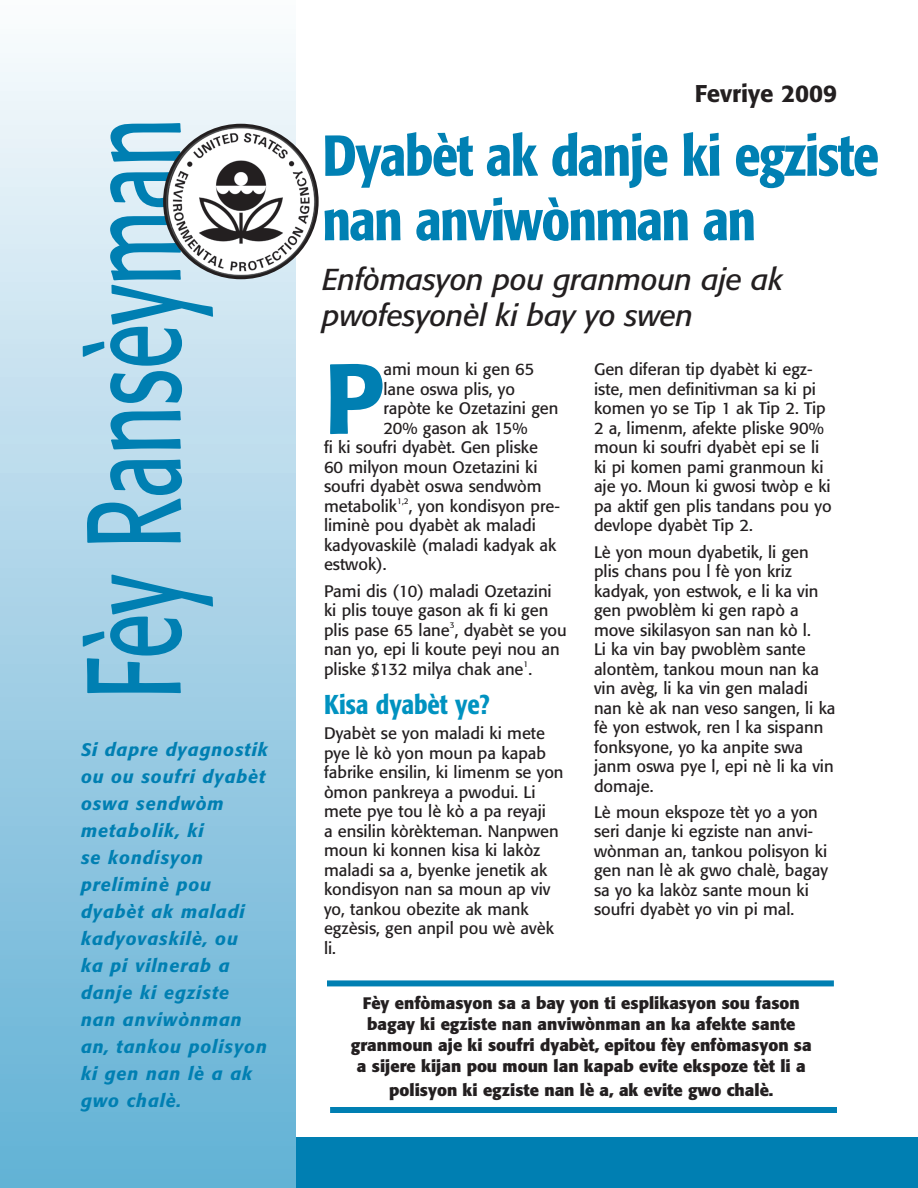
<style>
.page{position:relative;width:918px;height:1188px;background:#fff}
.page>*{position:absolute;margin:0;border:0;box-sizing:border-box;transform-origin:0 0}
.t1{font:132px "Formata";letter-spacing:-.005em;color:#007fb2;scale:.64 1}
.t2{font:500 98.4px "Formata";color:#007fb2}
.t3{font:500 condensed 57px/64.5px "Formata";letter-spacing:-.025em;color:#0080b3}
.t4{font:italic 30px/36px "Formata";letter-spacing:-.01em;color:#231f20}
.t5{font:500 condensed 27px "Formata";color:#0092c0}
.t6{font:500 24px "Formata";color:#231f20}
.t7{font:italic 500 18px/27px "Formata";letter-spacing:.05em;color:#007fb2}
.t8{font:16.5px/19.5px "Formata";color:#231f20}
.t9{font:700 16.5px/21px "Formata";color:#231f20;text-align:center}
.t10{font:8.25px "Formata";color:#231f20}
</style>
<div class="page">
<div style="left:230px;top:1138px;width:688px;height:50px;background:#007fb2"></div>
<div style="left:0;top:0;width:295px;height:1188px;background:linear-gradient(to bottom,#f8fafc,#61b0d5)"></div>
<div style="left:327px;top:980px;width:507px;height:6px;background:#007fb2"></div>
<div style="left:330px;top:1107px;width:507px;height:6px;background:#007fb2"></div>
<img style="left:165px;top:125px;width:152px;height:153px;border-radius:76px">
<div style="left:163px;top:124px;width:156px;height:155px;border:3px solid #231f20;border-radius:50%"></div>
<h1 class="t1" style="left:54px;top:699px;width:910px;rotate:-90deg">Fèy Ransèyman</h1>
<p class="t7" style="left:81px;top:736px;width:189px">Si dapre dyagnostik ou ou soufri dyabèt oswa sendwòm metabolik, ki<br>se kondisyon preliminè pou dyabèt ak maladi kadyovaskilè, ou<br>ka pi vilnerab a danje ki egziste nan anviwònman an, tankou polisyon ki gen nan lè a ak gwo chalè.</p>
<h3 class="t6" style="left:695px;top:78px;width:144px">Fevriye 2009</h3>
<h3 class="t3" style="left:322px;top:123px;width:558px">Dyabèt ak danje ki egziste nan anviwònman an</h3>
<h3 class="t4" style="left:322px;top:261px;width:462px">Enfòmasyon pou granmoun aje ak pwofesyonèl ki bay yo swen</h3>
<h2 class="t2" style="left:324px;top:339px;width:61px">P</h2>
<p class="t8" style="left:383px;top:360px;width:153px">ami moun ki gen 65</p>
<p class="t8" style="left:383px;top:379px;width:133px">lane oswa plis, yo</p>
<p class="t8" style="left:383px;top:399px;width:177px">rapòte ke Ozetazini gen</p>
<p class="t8" style="left:383px;top:418px;width:146px">20% gason ak 15%</p>
<p class="t8" style="left:324px;top:438px;width:216px">fi ki soufri dyabèt. Gen pliske</p>
<p class="t8" style="left:324px;top:457px;width:215px">60 milyon moun Ozetazini ki</p>
<p class="t8" style="left:324px;top:477px;width:219px">soufri dyabèt oswa sendwòm</p>
<p class="t8" style="left:324px;top:496px;width:75px">metabolik</p>
<p class="t10" style="left:397px;top:496px;width:13px">1,2</p>
<p class="t8" style="left:324px;top:496px;width:237px;text-indent:85px">, yon kondisyon pre&shy;liminè pou dyabèt ak maladi kadyovaskilè (maladi kadyak ak estwok).</p>
<p class="t8" style="left:324px;top:581px;width:244px">Pami dis (10) maladi Ozetazini ki plis touye gason ak fi ki gen plis pase 65 lane , dyabèt se you</p>
<p class="t10" style="left:450px;top:620px;width:6px">3</p>
<p class="t8" style="left:324px;top:639px;width:237px">nan yo, epi li koute peyi nou an pliske $132 milya chak ane .</p>
<p class="t10" style="left:524px;top:659px;width:6px">1</p>
<h3 class="t5" style="left:324px;top:688px;width:168px">Kisa dyabèt ye?</h3>
<p class="t8" style="left:324px;top:724px;width:241px">Dyabèt se yon maladi ki mete pye lè kò yon moun pa kapab fabrike ensilin, ki limenm se yon òmon pankreya a pwodui. Li mete pye tou lè kò a pa reyaji<br>a ensilin kòrèkteman. Nanpwen moun ki konnen kisa ki lakòz maladi sa a, byenke jenetik ak kondisyon nan sa moun ap viv yo, tankou obezite ak mank egzèsis, gen anpil pou wè avèk li.</p>
<p class="t8" style="left:594px;top:360px;width:239px">Gen diferan tip dyabèt ki egz&shy;iste, men definitivman sa ki pi komen yo se Tip 1 ak Tip 2. Tip<br>2 a, limenm, afekte pliske 90% moun ki soufri dyabèt epi se li ki pi komen pami granmoun ki aje yo. Moun ki gwosi twòp e ki pa aktif gen plis tandans pou yo devlope dyabèt Tip 2.</p>
<p class="t8" style="left:594px;top:542px;width:243px">Lè yon moun dyabetik, li gen plis chans pou l fè yon kriz kadyak, yon estwok, e li ka vin gen pwoblèm ki gen rapò a move sikilasyon san nan kò l.<br>Li ka vin bay pwoblèm sante alontèm, tankou moun nan ka vin avèg, li ka vin gen maladi nan kè ak nan veso sangen, li ka fè yon estwok, ren l ka sispann fonksyone, yo ka anpite swa janm oswa pye l, epi nè li ka vin domaje.</p>
<p class="t8" style="left:594px;top:802px;width:235px">Lè moun ekspoze tèt yo a yon seri danje ki egziste nan anvi&shy;wònman an, tankou polisyon ki gen nan lè ak gwo chalè, bagay sa yo ka lakòz sante moun ki soufri dyabèt yo vin pi mal.</p>
<p class="t9" style="left:351px;top:993px;width:463px">Fèy enfòmasyon sa a bay yon ti esplikasyon sou fason bagay ki egziste nan anviwònman an ka afekte sante granmoun aje ki soufri dyabèt, epitou fèy enfòmasyon sa a sijere kijan pou moun lan kapab evite ekspoze tèt li a</p>
<p class="t9" style="left:389px;top:1080px;width:386px">polisyon ki egziste nan lè a, ak evite gwo chalè.</p>
</div>
